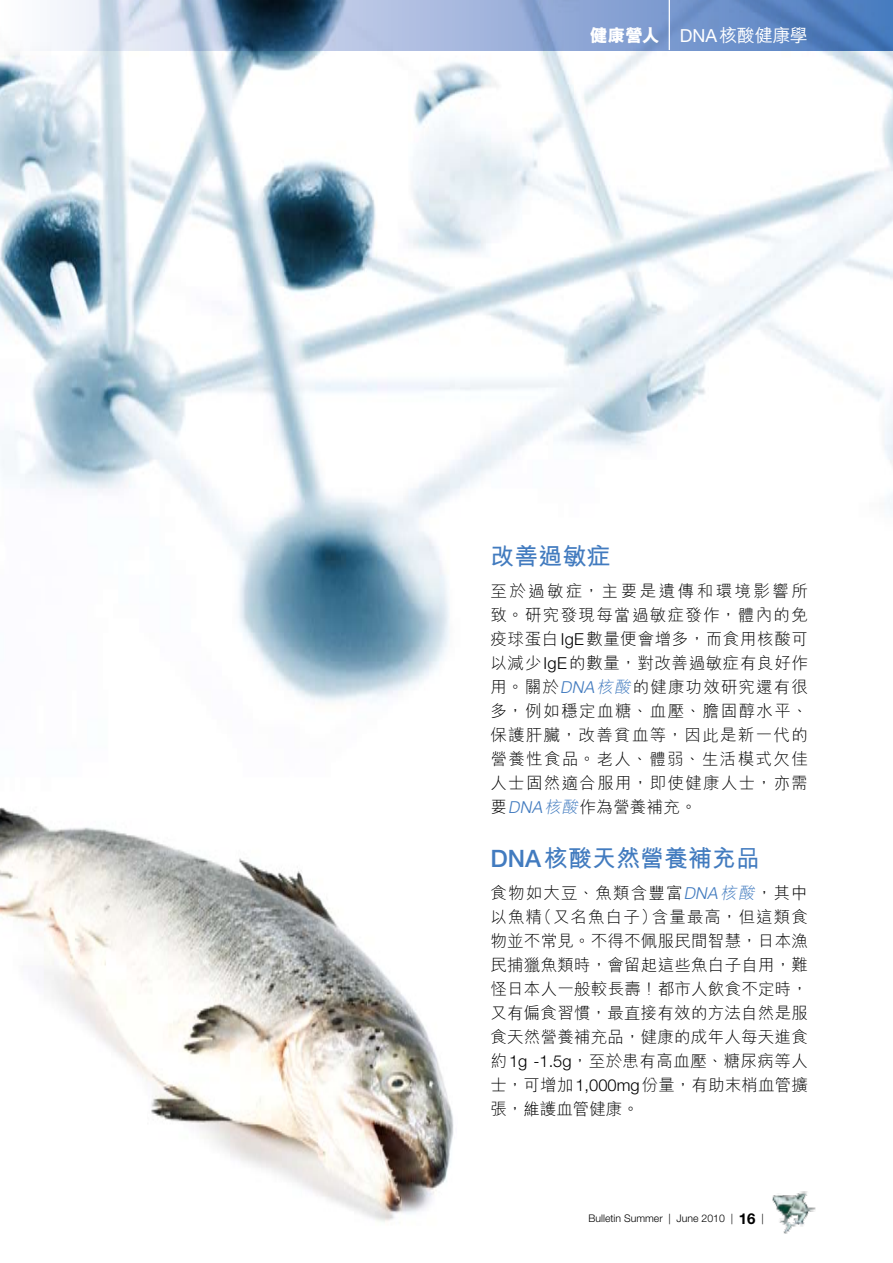
<style>
.page{position:relative;width:893px;height:1263px;background:#fff}
.page>*{position:absolute;margin:0;border:0;box-sizing:border-box;transform-origin:0 0}
.t1{font:700 24px "M Hei HK";color:#427bbf}
.t2{font:500 18px "M Hei HK";letter-spacing:-.02em;color:#fff}
.t3{font:300 16.5px/24px "M Hei HK";letter-spacing:.025em;color:#000;text-align:justify}
.t4{font:300 10.5px "Helvetica Neue LT Std";color:#000}
.s1{font-weight:800}
.s2{font-family:"Helvetica Neue LT Std";font-weight:400}
.s3{font-family:"Helvetica Neue LT Std"}
.s4{font-family:"Helvetica Neue LT Std";font-style:italic;color:#427bbf}
.s5{font-style:italic;color:#427bbf}
.s6{font-family:"Helvetica Neue LT Std";font-weight:500}
.s7{font-weight:700;font-size:15px}
</style>
<div class="page">
<img style="left:0;top:50px;width:893px;height:652px">
<svg style="left:40px;top:0;width:853px;height:50px;background:#88a1c8"></svg>
<hr style="left:669px;top:0;width:1px;height:50px;background:#fff">
<img style="left:0;top:807px;width:454px;height:415px">
<img style="left:772px;top:1191px;width:44px;height:43px">
<p class="t2" style="left:590px;top:22px;width:220px"><span class="s1">健康營人</span> <span class="s2">DNA</span>核酸健康學</p>
<h1 class="t1" style="left:490px;top:538px;width:121px">改善過敏症</h1>
<p class="t3" style="left:490px;top:578px;width:319px">至於過敏症，主要是遺傳和環境影響所致。研究發現每當過敏症發作，體內的免疫球蛋白<span class="s3">IgE</span>數量便會增多，而食用核酸可以減少<span class="s3">IgE</span>的數量，對改善過敏症有良好作用。關於<span class="s4">DNA</span><span class="s5">核酸</span>的健康功效研究還有很多，例如穩定血糖、血壓、膽固醇水平、保護肝臟，改善貧血等，因此是新一代的營養性食品。老人、體弱、生活模式欠佳人士固然適合服用，即使健康人士，亦需要<span class="s4">DNA</span><span class="s5">核酸</span>作為營養補充。</p>
<h1 class="t1" style="left:490px;top:841px;width:271px"><span class="s6">DNA</span>核酸天然營養補充品</h1>
<p class="t3" style="left:490px;top:881px;width:319px">食物如大豆、魚類含豐富<span class="s4">DNA</span><span class="s5">核酸</span>，其中以魚精（又名魚白子）含量最高，但這類食物並不常見。不得不佩服民間智慧，日本漁民捕獵魚類時，會留起這些魚白子自用，難怪日本人一般較長壽！都市人飲食不定時，又有偏食習慣，最直接有效的方法自然是服食天然營養補充品，健康的成年人每天進食約<span class="s3">1g -1.5g</span>，至於患有高血壓、糖尿病等人士，可增加<span class="s3">1,000mg</span>份量，有助末梢血管擴張，維護血管健康。</p>
<p class="t4" style="left:588px;top:1212px;width:177px">Bulletin Summer | June 2010 | <span class="s7">16</span> |</p>
</div>
